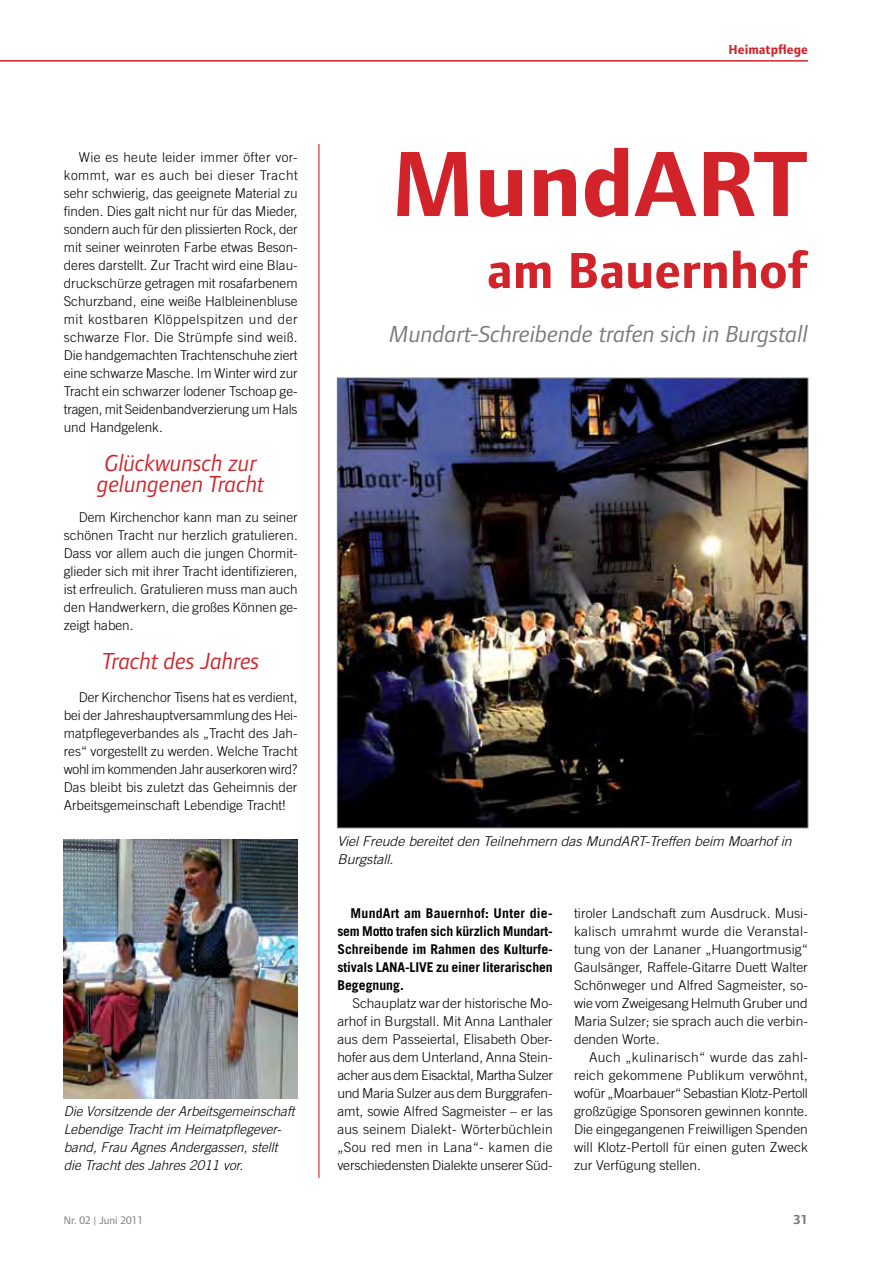
<style>
.page{position:relative;width:893px;height:1263px;background:#fff}
.page>*{position:absolute;margin:0;border:0;box-sizing:border-box;transform-origin:0 0}
.t1{font:700 96px "Foundry Form Sans";color:#d2232a}
.t2{font:700 52.5px "Foundry Form Sans";color:#d2232a}
.t3{font:italic 24px/21px "Foundry Form Sans";color:#d2232a;text-align:center}
.t4{font:italic 24px "Foundry Form Sans";color:#77787b}
.t5{font:300 13.5px/18px "Trade Gothic";color:#000;text-align:justify}
.t6{font:700 13.5px/18px "Trade Gothic";letter-spacing:-.01em;color:#000;text-align:justify}
.t7{font:italic 300 13.5px/18px "Trade Gothic";color:#000}
.t8{font:italic 300 13.5px/18px "Trade Gothic";color:#000;scale:1.04 1}
.t9{font:700 13.5px "Foundry Form Sans";color:#d2232a}
.t10{font:700 13.5px "Foundry Form Sans";color:#77787b}
.t11{font:11.25px "Foundry Form Sans";color:#77787b}
</style>
<div class="page">
<hr style="left:0;top:60px;width:808px;height:2px;background:#d2232a">
<img style="left:64px;top:840px;width:234px;height:258px">
<img style="left:339px;top:380px;width:467px;height:446px">
<hr style="left:318px;top:144px;width:1px;height:1034px;background:#d2232a">
<p class="t5" style="left:64px;top:148px;width:235px;text-indent:15px">Wie es heute leider immer öfter vor&shy;kommt, war es auch bei dieser Tracht sehr schwierig, das geeignete Material zu finden. Dies galt nicht nur für das Mieder, sondern auch für den plissierten Rock, der mit seiner weinroten Farbe etwas Beson&shy;deres darstellt. Zur Tracht wird eine Blau&shy;druckschürze getragen mit rosafarbenem Schurzband, eine weiße Halbleinenbluse mit kostbaren Klöppelspitzen und der schwarze Flor. Die Strümpfe sind weiß.<br>Die handgemachten Trachtenschuhe ziert eine schwarze Masche. Im Winter wird zur Tracht ein schwarzer lodener Tschoap ge&shy;tragen, mit Seidenbandverzierung um Hals und Handgelenk.</p>
<h3 class="t3" style="left:97px;top:452px;width:169px">Glückwunsch zur gelungenen Tracht</h3>
<p class="t5" style="left:64px;top:508px;width:235px;text-indent:15px">Dem Kirchenchor kann man zu seiner schönen Tracht nur herzlich gratulieren.<br>Dass vor allem auch die jungen Chormit&shy;glieder sich mit ihrer Tracht identifizieren, ist erfreulich. Gratulieren muss man auch den Handwerkern, die großes Können ge&shy;zeigt haben.</p>
<h3 class="t3" style="left:102px;top:650px;width:159px">Tracht des Jahres</h3>
<p class="t5" style="left:64px;top:688px;width:235px;text-indent:15px">Der Kirchenchor Tisens hat es verdient, bei der Jahreshauptversammlung des Hei&shy;matpflegeverbandes als „Tracht des Jah&shy;res“ vorgestellt zu werden. Welche Tracht wohl im kommenden Jahr auserkoren wird?<br>Das bleibt bis zuletzt das Geheimnis der Arbeitsgemeinschaft Lebendige Tracht!</p>
<p class="t7" style="left:64px;top:1102px;width:232px">Die Vorsitzende der Arbeitsgemeinschaft Lebendige Tracht im Heimatpflegever&shy;band, Frau Agnes Andergassen, stellt die Tracht des Jahres 2011 vor.</p>
<p class="t9" style="left:729px;top:42px;width:81px">Heimatpflege</p>
<h1 class="t1" style="left:392px;top:130px;width:417px">MundART</h1>
<h2 class="t2" style="left:487px;top:241px;width:323px">am Bauernhof</h2>
<h3 class="t4" style="left:390px;top:321px;width:420px">Mundart-Schreibende trafen sich in Burgstall</h3>
<p class="t8" style="left:337px;top:832px;width:438px">Viel Freude bereitet den Teilnehmern das MundART-Treffen beim Moarhof in<br>Burgstall.</p>
<p class="t6" style="left:337px;top:904px;width:217px;text-indent:13px">MundArt am Bauernhof: Unter die&shy;sem Motto trafen sich kürzlich Mundart-Schreibende im Rahmen des Kulturfe&shy;stivals LANA-LIVE zu einer literarischen Begegnung.</p>
<p class="t5" style="left:337px;top:994px;width:217px;text-indent:15px">Schauplatz war der historische Mo&shy;arhof in Burgstall. Mit Anna Lanthaler aus dem Passeiertal, Elisabeth Ober&shy;hofer aus dem Unterland, Anna Stein&shy;acher aus dem Eisacktal, Martha Sulzer und Maria Sulzer aus dem Burggrafen&shy;amt, sowie Alfred Sagmeister – er las aus seinem Dialekt- Wörterbüchlein „Sou red men in Lana“- kamen die verschiedensten Dialekte unserer Süd-</p>
<p class="t5" style="left:574px;top:904px;width:235px">tiroler Landschaft zum Ausdruck. Musi&shy;kalisch umrahmt wurde die Veranstal&shy;tung von der Lananer „Huangortmusig“ Gaulsänger, Raffele-Gitarre Duett Walter Schönweger und Alfred Sagmeister, so&shy;wie vom Zweigesang Helmuth Gruber und Maria Sulzer; sie sprach auch die verbin&shy;denden Worte.</p>
<p class="t5" style="left:574px;top:1048px;width:236px;text-indent:15px">Auch „kulinarisch“ wurde das zahl&shy;reich gekommene Publikum verwöhnt, wofür „Moarbauer“ Sebastian Klotz-Pertoll großzügige Sponsoren gewinnen konnte.<br>Die eingegangenen Freiwilligen Spenden will Klotz-Pertoll für einen guten Zweck zur Verfügung stellen.</p>
<p class="t11" style="left:64px;top:1214px;width:81px">Nr. 02 | Juni 2011</p>
<p class="t10" style="left:794px;top:1212px;width:16px">31</p>
</div>
